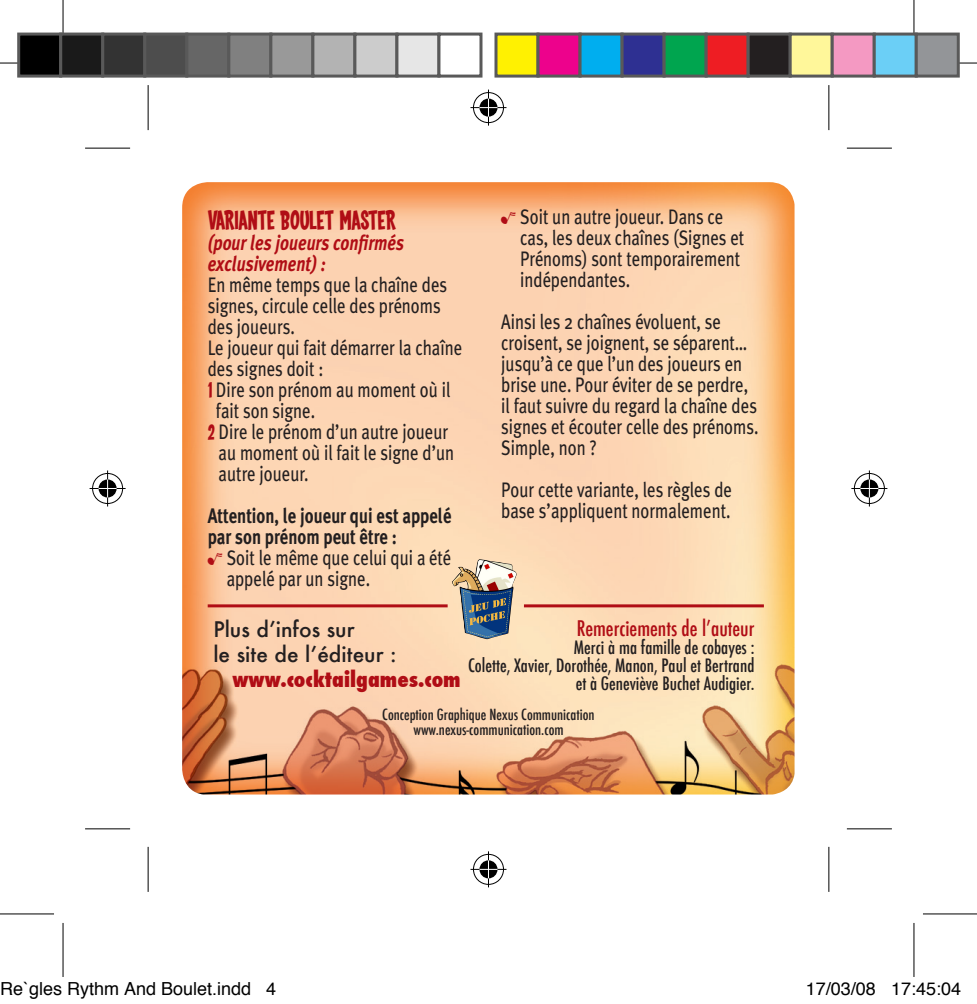
<style>
.page{position:relative;width:977px;height:1004px;background:#fff}
.page>*{position:absolute;margin:0;border:0;box-sizing:border-box;transform-origin:0 0}
.t1{font:700 27px "Coop";letter-spacing:-.015em;color:#b00d15}
.t2{font:21px/21px "Meta Plus";color:#231f20;scale:.8 1}
.t3{font:700 21px/21px "Meta Plus";color:#231f20;scale:.8 1}
.t4{font:italic 700 21px/21px "Meta Plus";color:#b00d15;scale:.8 1}
.t5{font:500 21px "Futura";color:#231f20}
.t6{font:500 condensed 21px "Futura";color:#b00d15}
.t7{font:800 condensed 21px "Futura";color:#b00d15}
.t8{font:500 condensed 18px "Futura";color:#231f20}
.t9{font:18px "Helvetica";color:#000}
.t10{font:500 condensed 15px "Futura";color:#231f20}
.s1{font-family:"Coop";font-weight:700;color:#b00d15}
.s2{font-family:"Musicelements";font-size:15px;color:#b00d15}
</style>
<div class="page">
<img style="left:182px;top:182px;width:612px;height:612px">
<img style="left:452px;top:559px;width:65px;height:80px">
<hr style="left:208px;top:604px;width:239px;height:3px;background:#b00d15">
<hr style="left:524px;top:604px;width:239px;height:3px;background:#b00d15">
<svg style="left:85px;top:147px;width:45px;height:1px"></svg>
<svg style="left:846px;top:147px;width:45px;height:1px"></svg>
<svg style="left:85px;top:829px;width:45px;height:1px"></svg>
<svg style="left:846px;top:829px;width:45px;height:1px"></svg>
<svg style="left:147px;top:85px;width:1px;height:45px"></svg>
<svg style="left:147px;top:846px;width:1px;height:45px"></svg>
<svg style="left:829px;top:85px;width:1px;height:45px"></svg>
<svg style="left:829px;top:846px;width:1px;height:45px"></svg>
<hr style="left:85px;top:148px;width:45px;height:1px;background:#000">
<hr style="left:846px;top:148px;width:45px;height:1px;background:#000">
<hr style="left:85px;top:828px;width:45px;height:1px;background:#000">
<hr style="left:846px;top:828px;width:45px;height:1px;background:#000">
<hr style="left:148px;top:85px;width:1px;height:45px;background:#000">
<hr style="left:148px;top:846px;width:1px;height:45px;background:#000">
<hr style="left:828px;top:85px;width:1px;height:45px;background:#000">
<hr style="left:828px;top:846px;width:1px;height:45px;background:#000">
<hr style="left:0;top:62px;width:54px;height:2px;background:#000">
<hr style="left:922px;top:62px;width:54px;height:2px;background:#000">
<hr style="left:0;top:913px;width:54px;height:1px;background:#000">
<hr style="left:922px;top:913px;width:54px;height:1px;background:#000">
<hr style="left:62px;top:0;width:2px;height:54px;background:#000">
<hr style="left:62px;top:922px;width:2px;height:54px;background:#000">
<hr style="left:913px;top:0;width:1px;height:54px;background:#000">
<hr style="left:913px;top:922px;width:1px;height:54px;background:#000">
<div style="left:471px;top:91px;width:34px;height:33px;border:4px solid #fff;border-radius:50%"></div>
<hr style="left:470px;top:106px;width:36px;height:3px;background:#fff">
<hr style="left:486px;top:90px;width:4px;height:36px;background:#fff">
<div style="left:477px;top:97px;width:22px;height:21px;border:4px solid #fff;border-radius:50%"></div>
<div style="left:473px;top:92px;width:31px;height:31px;border:1px solid #000;border-radius:50%"></div>
<hr style="left:470px;top:107px;width:36px;height:1px;background:#000">
<hr style="left:488px;top:90px;width:1px;height:36px;background:#000">
<svg style="left:479px;top:99px;width:18px;height:18px"></svg>
<div style="left:471px;top:852px;width:34px;height:34px;border:4px solid #fff;border-radius:50%"></div>
<svg style="left:470px;top:867px;width:36px;height:4px"></svg>
<hr style="left:486px;top:851px;width:4px;height:36px;background:#fff">
<div style="left:477px;top:858px;width:22px;height:22px;border:4px solid #fff;border-radius:50%"></div>
<div style="left:473px;top:853px;width:31px;height:31px;border:1px solid #000;border-radius:50%"></div>
<hr style="left:470px;top:868px;width:36px;height:1px;background:#000">
<hr style="left:488px;top:851px;width:1px;height:36px;background:#000">
<svg style="left:479px;top:860px;width:18px;height:18px"></svg>
<div style="left:91px;top:471px;width:33px;height:34px;border:4px solid #fff;border-radius:50%"></div>
<hr style="left:90px;top:486px;width:36px;height:4px;background:#fff">
<hr style="left:106px;top:470px;width:3px;height:36px;background:#fff">
<div style="left:97px;top:477px;width:21px;height:22px;border:4px solid #fff;border-radius:50%"></div>
<div style="left:92px;top:473px;width:31px;height:31px;border:1px solid #000;border-radius:50%"></div>
<hr style="left:90px;top:488px;width:36px;height:1px;background:#000">
<hr style="left:107px;top:470px;width:1px;height:36px;background:#000">
<svg style="left:99px;top:479px;width:18px;height:18px"></svg>
<div style="left:852px;top:471px;width:34px;height:34px;border:4px solid #fff;border-radius:50%"></div>
<hr style="left:851px;top:486px;width:36px;height:4px;background:#fff">
<svg style="left:867px;top:470px;width:4px;height:36px"></svg>
<div style="left:858px;top:477px;width:22px;height:22px;border:4px solid #fff;border-radius:50%"></div>
<div style="left:853px;top:473px;width:31px;height:31px;border:1px solid #000;border-radius:50%"></div>
<hr style="left:851px;top:488px;width:36px;height:1px;background:#000">
<hr style="left:868px;top:470px;width:1px;height:36px;background:#000">
<svg style="left:860px;top:479px;width:18px;height:18px"></svg>
<div style="left:19px;top:34px;width:42px;height:42px;background:#000"></div>
<div style="left:17px;top:33px;width:45px;height:45px;border:3px solid #595959"></div>
<div style="left:61px;top:34px;width:42px;height:42px;background:#1a1a1a"></div>
<div style="left:59px;top:33px;width:45px;height:45px;border:3px solid #595959"></div>
<div style="left:103px;top:34px;width:42px;height:42px;background:#333"></div>
<div style="left:101px;top:33px;width:45px;height:45px;border:3px solid #595959"></div>
<div style="left:145px;top:34px;width:42px;height:42px;background:#4d4d4d"></div>
<div style="left:143px;top:33px;width:45px;height:45px;border:3px solid #595959"></div>
<div style="left:187px;top:34px;width:42px;height:42px;background:#666"></div>
<div style="left:185px;top:33px;width:45px;height:45px;border:3px solid #595959"></div>
<div style="left:229px;top:34px;width:42px;height:42px;background:#808080"></div>
<div style="left:227px;top:33px;width:45px;height:45px;border:3px solid #595959"></div>
<div style="left:271px;top:34px;width:42px;height:42px;background:#999"></div>
<div style="left:269px;top:33px;width:45px;height:45px;border:3px solid #595959"></div>
<div style="left:313px;top:34px;width:42px;height:42px;background:#b3b3b3"></div>
<div style="left:311px;top:33px;width:45px;height:45px;border:3px solid #595959"></div>
<div style="left:355px;top:34px;width:42px;height:42px;background:#ccc"></div>
<div style="left:353px;top:33px;width:45px;height:45px;border:3px solid #595959"></div>
<div style="left:397px;top:34px;width:42px;height:42px;background:#e6e6e6"></div>
<div style="left:395px;top:33px;width:45px;height:45px;border:3px solid #595959"></div>
<div style="left:437px;top:33px;width:45px;height:45px;border:3px solid #595959"></div>
<div style="left:496px;top:34px;width:42px;height:42px;background:#fff101"></div>
<div style="left:494px;top:33px;width:45px;height:45px;border:3px solid #595959"></div>
<div style="left:538px;top:34px;width:42px;height:42px;background:#ed028c"></div>
<div style="left:536px;top:33px;width:45px;height:45px;border:3px solid #595959"></div>
<div style="left:580px;top:34px;width:42px;height:42px;background:#00aeef"></div>
<div style="left:578px;top:33px;width:45px;height:45px;border:3px solid #595959"></div>
<div style="left:622px;top:34px;width:42px;height:42px;background:#2e3092"></div>
<div style="left:620px;top:33px;width:45px;height:45px;border:3px solid #595959"></div>
<div style="left:664px;top:34px;width:42px;height:42px;background:#00a54f"></div>
<div style="left:662px;top:33px;width:45px;height:45px;border:3px solid #595959"></div>
<div style="left:706px;top:34px;width:42px;height:42px;background:#ee1d23"></div>
<div style="left:704px;top:33px;width:45px;height:45px;border:3px solid #595959"></div>
<div style="left:748px;top:34px;width:42px;height:42px;background:#231f20"></div>
<div style="left:746px;top:33px;width:45px;height:45px;border:3px solid #595959"></div>
<div style="left:790px;top:34px;width:42px;height:42px;background:#fff79a"></div>
<div style="left:788px;top:33px;width:45px;height:45px;border:3px solid #595959"></div>
<div style="left:832px;top:34px;width:42px;height:42px;background:#f499c2"></div>
<div style="left:830px;top:33px;width:45px;height:45px;border:3px solid #595959"></div>
<div style="left:874px;top:34px;width:42px;height:42px;background:#6bcff6"></div>
<div style="left:872px;top:33px;width:45px;height:45px;border:3px solid #595959"></div>
<div style="left:916px;top:34px;width:42px;height:42px;background:#939598"></div>
<div style="left:914px;top:33px;width:45px;height:45px;border:3px solid #595959"></div>
<p class="t1" style="left:208px;top:206px;width:190px">VARIANTE BOULET MASTER</p>
<p class="t4" style="left:208px;top:232px;width:247px">(pour les joueurs confirmés exclusivement) :</p>
<p class="t2" style="left:208px;top:274px;width:301px">En même temps que la chaîne des signes, circule celle des prénoms des joueurs.</p>
<p class="t2" style="left:208px;top:337px;width:319px">Le joueur qui fait démarrer la chaîne des signes doit :</p>
<p class="t2" style="left:216px;top:379px;width:294px;text-indent:-8px"><span class="s1">1</span> Dire son prénom au moment où il fait son signe.</p>
<p class="t2" style="left:218px;top:421px;width:296px;text-indent:-11px"><span class="s1">2</span> Dire le prénom d’un autre joueur au moment où il fait le signe d’un autre joueur.</p>
<p class="t3" style="left:208px;top:505px;width:306px">Attention, le joueur qui est appelé par son prénom peut être :</p>
<p class="t2" style="left:227px;top:547px;width:282px;text-indent:-19px"><span class="s2">S</span> Soit le même que celui qui a été appelé par un signe.</p>
<p class="t2" style="left:520px;top:206px;width:282px;text-indent:-19px"><span class="s2">S</span> Soit un autre joueur. Dans ce cas, les deux chaînes (Signes et<br>Prénoms) sont temporairement indépendantes.</p>
<p class="t2" style="left:501px;top:311px;width:323px">Ainsi les 2 chaînes évoluent, se croisent, se joignent, se séparent… jusqu’à ce que l’un des joueurs en brise une. Pour éviter de se perdre, il faut suivre du regard la chaîne des signes et écouter celle des prénoms.<br>Simple, non ?</p>
<p class="t2" style="left:501px;top:479px;width:290px">Pour cette variante, les règles de base s’appliquent normalement.</p>
<p class="t6" style="left:576px;top:615px;width:179px">Remerciements de l’auteur</p>
<p class="t8" style="left:574px;top:636px;width:182px">Merci à ma famille de cobayes :</p>
<p class="t8" style="left:468px;top:654px;width:288px">Colette, Xavier, Dorothée, Manon, Paul et Bertrand</p>
<p class="t8" style="left:575px;top:672px;width:180px">et à Geneviève Buchet Audigier.</p>
<p class="t5" style="left:213px;top:614px;width:143px">Plus d’infos sur</p>
<p class="t5" style="left:213px;top:640px;width:185px">le site de l’éditeur :</p>
<p class="t7" style="left:232px;top:665px;width:230px">www.cocktailgames.com</p>
<p class="t10" style="left:382px;top:704px;width:214px">Conception Graphique Nexus Communication</p>
<p class="t10" style="left:413px;top:719px;width:152px">www.nexus-communication.com</p>
<p class="t9" style="left:0;top:973px;width:278px">Règles Rythm And Boulet.indd 4</p>
<p class="t9" style="left:805px;top:973px;width:157px">17/03/08 17:45:04</p>
</div>
